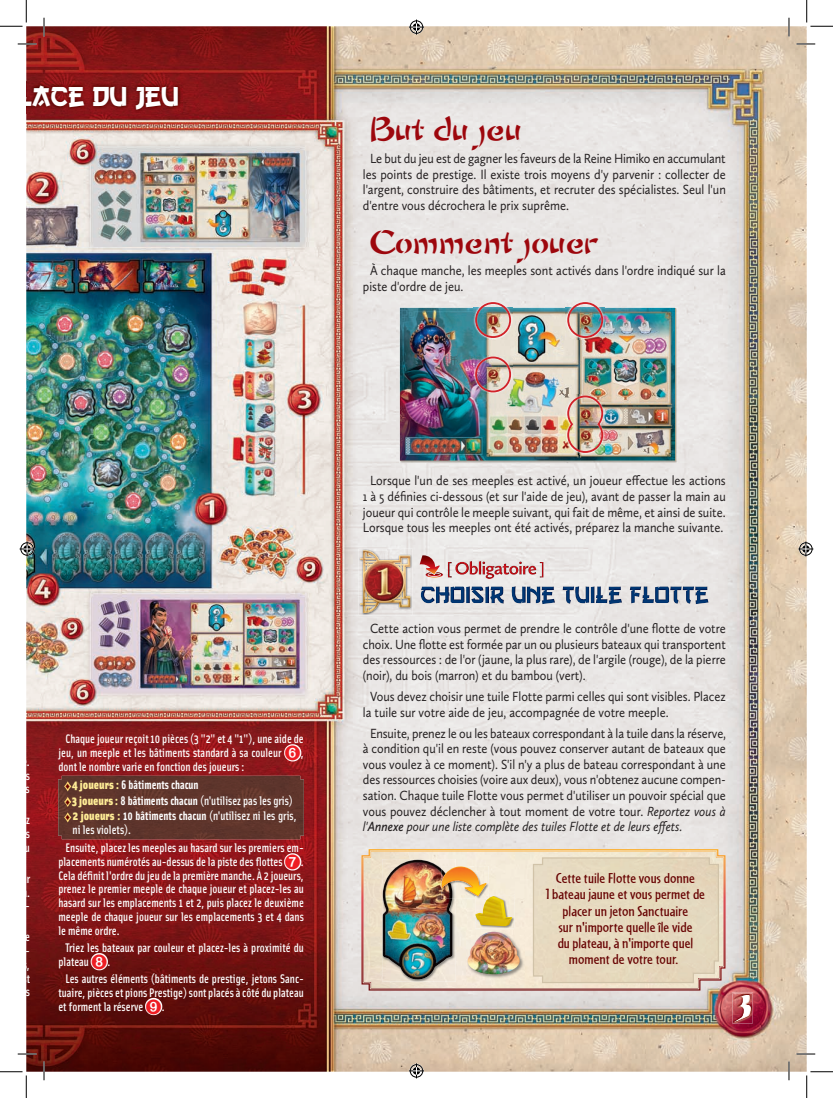
<style>
.page{position:relative;width:833px;height:1098px;background:#fff}
.page>*{position:absolute;margin:0;border:0;box-sizing:border-box;transform-origin:0 0}
.t1{font:28.75px "Chow Fun";color:#9d070d}
.t2{font:28.75px "Gangof Three";color:#fff}
.t3{font:15px/16.2px "Cafeteria";color:#600;text-align:center;scale:1.15 1}
.t4{font:13.75px/15.6px "Calluna Sans";color:#231f20;text-align:justify;scale:.9 1}
.t5{font:500 12.5px/13.8px "Solex";color:#fff;text-align:justify;scale:.95 1}
.t6{font:700 12.5px/15.5px "Solex";color:#fff;scale:.95 1}
.s1{color:#ee1d23}
.s2{color:#600}
.s3{font-weight:900;color:#ffec96}
.s4{font-weight:500}
.s5{font-style:italic}
.s6{font-weight:600;font-style:italic}
</style>
<div class="page">
<img style="left:26px;top:26px;width:780px;height:1045px">
<img style="left:731px;top:992px;width:21px;height:32px">
<img style="left:732px;top:1022px;width:19px;height:1px">
<img style="left:732px;top:993px;width:19px;height:2px">
<img style="left:732px;top:995px;width:1px;height:27px">
<svg style="left:733px;top:994px;width:18px;height:1px"></svg>
<img style="left:750px;top:995px;width:1px;height:27px">
<img style="left:733px;top:995px;width:17px;height:27px">
<img style="left:58px;top:776px;width:246px;height:63px">
<svg style="left:282px;top:742px;width:21px;height:21px"></svg>
<svg style="left:62px;top:779px;width:11px;height:46px"></svg>
<svg style="left:282px;top:851px;width:21px;height:21px"></svg>
<svg style="left:89px;top:951px;width:21px;height:21px"></svg>
<svg style="left:143px;top:996px;width:21px;height:21px"></svg>
<img style="left:26px;top:81px;width:156px;height:32px">
<img style="left:399px;top:307px;width:278px;height:156px">
<img style="left:399px;top:308px;width:275px;height:152px">
<img style="left:473px;top:300px;width:39px;height:39px">
<div style="left:475px;top:302px;width:35px;height:36px;border:2px solid #d1232a;border-radius:50%"></div>
<img style="left:565px;top:301px;width:39px;height:38px">
<div style="left:567px;top:302px;width:35px;height:36px;border:2px solid #d1232a;border-radius:50%"></div>
<img style="left:565px;top:394px;width:39px;height:60px">
<img style="left:566px;top:395px;width:37px;height:59px">
<img style="left:473px;top:355px;width:39px;height:39px">
<div style="left:475px;top:356px;width:35px;height:36px;border:2px solid #d1232a;border-radius:50%"></div>
<img style="left:358px;top:549px;width:54px;height:66px">
<img style="left:360px;top:550px;width:50px;height:63px">
<img style="left:447px;top:561px;width:96px;height:18px">
<img style="left:420px;top:586px;width:288px;height:18px">
<svg style="left:419px;top:555px;width:23px;height:22px"></svg>
<svg style="left:361px;top:849px;width:364px;height:141px;background:#d2946f"></svg>
<svg style="left:363px;top:851px;width:360px;height:137px;background:#f0e3ce"></svg>
<svg style="left:532px;top:857px;width:187px;height:127px;background:#e4d7bd"></svg>
<img style="left:382px;top:859px;width:73px;height:122px">
<img style="left:382px;top:860px;width:70px;height:119px">
<img style="left:452px;top:866px;width:36px;height:33px">
<img style="left:440px;top:869px;width:12px;height:30px">
<img style="left:441px;top:866px;width:45px;height:30px">
<img style="left:475px;top:896px;width:39px;height:32px">
<img style="left:475px;top:896px;width:36px;height:30px">
<img style="left:466px;top:931px;width:58px;height:48px">
<img style="left:467px;top:932px;width:52px;height:42px">
<svg style="left:18px;top:43px;width:18px;height:2px"></svg>
<svg style="left:796px;top:43px;width:18px;height:2px"></svg>
<svg style="left:18px;top:1053px;width:18px;height:2px"></svg>
<svg style="left:796px;top:1053px;width:18px;height:2px"></svg>
<svg style="left:43px;top:18px;width:2px;height:18px"></svg>
<svg style="left:43px;top:1061px;width:2px;height:19px"></svg>
<svg style="left:787px;top:18px;width:2px;height:18px"></svg>
<svg style="left:787px;top:1061px;width:2px;height:19px"></svg>
<svg style="left:0;top:0;width:27px;height:27px"></svg>
<svg style="left:0;top:1071px;width:27px;height:27px"></svg>
<svg style="left:806px;top:0;width:26px;height:27px"></svg>
<svg style="left:806px;top:1071px;width:26px;height:27px"></svg>
<svg style="left:409px;top:20px;width:15px;height:15px"></svg>
<svg style="left:409px;top:1063px;width:15px;height:15px"></svg>
<svg style="left:20px;top:541px;width:15px;height:15px"></svg>
<svg style="left:797px;top:541px;width:15px;height:15px"></svg>
<h1 class="t2" style="left:2px;top:79px;width:178px">PLACE DU JEU</h1>
<h1 class="t1" style="left:370px;top:109px;width:153px">But du jeu</h1>
<p class="t4" style="left:363px;top:150px;width:404px;text-indent:7px">Le but du jeu est de gagner les faveurs de la Reine Himiko en accumulant les points de prestige. Il existe trois moyens d'y parvenir : collecter de l'argent, construire des bâtiments, et recruter des spécialistes. Seul l'un d'entre vous décrochera le prix suprême.</p>
<h1 class="t1" style="left:370px;top:221px;width:229px">Comment jouer</h1>
<p class="t4" style="left:363px;top:263px;width:404px;text-indent:7px">À chaque manche, les meeples sont activés dans l'ordre indiqué sur la piste d'ordre de jeu.</p>
<p class="t5" style="left:58px;top:731px;width:260px;text-indent:7px">Chaque joueur reçoit 10 pièces (3 "2" et 4 "1"), une aide de jeu, un meeple et les bâtiments standard à sa couleur <span class="s1">➏</span>, dont le nombre varie en fonction des joueurs :</p>
<p class="t6" style="left:65px;top:776px;width:245px"><span class="s2">♦</span> <span class="s3">4 joueurs :</span> 6 bâtiments chacun<br><span class="s2">♦</span> <span class="s3">3 joueurs :</span> 8 bâtiments chacun <span class="s4">(n'utilisez pas les gris) </span><span class="s2">♦</span> <span class="s3">2 joueurs :</span> 10 bâtiments chacun <span class="s4">(n'utilisez ni les gris,</span></p>
<p class="t5" style="left:65px;top:820px;width:252px;line-height:18.4px;text-indent:7px">ni les violets).<br>Ensuite, placez les meeples au hasard sur les premiers em-</p>
<p class="t5" style="left:58px;top:854px;width:260px">placements numérotés au-dessus de la piste des flottes <span class="s1">➐</span>.<br>Cela définit l'ordre du jeu de la première manche. À 2 joueurs, prenez le premier meeple de chaque joueur et placez-les au hasard sur les emplacements 1 et 2, puis placez le deuxième meeple de chaque joueur sur les emplacements 3 et 4 dans le même ordre.</p>
<p class="t5" style="left:58px;top:940px;width:260px;text-indent:7px">Triez les bateaux par couleur et placez-les à proximité du plateau <span class="s1">➑</span>.</p>
<p class="t5" style="left:58px;top:971px;width:260px;text-indent:7px">Les autres éléments (bâtiments de prestige, jetons Sanc&shy;tuaire, pièces et pions Prestige) sont placés à côté du plateau et forment la réserve <span class="s1">➒</span>.</p>
<p class="t4" style="left:363px;top:473px;width:404px;text-align:center">Lorsque l'un de ses meeples est activé, un joueur effectue les actions 1 à 5 définies ci-dessous (et sur l'aide de jeu), avant de passer la main au joueur qui contrôle le meeple suivant, qui fait de même, et ainsi de suite.<br>Lorsque tous les meeples ont été activés, préparez la manche suivante.</p>
<p class="t4" style="left:363px;top:620px;width:404px;text-indent:7px">Cette action vous permet de prendre le contrôle d'une flotte de votre choix. Une flotte est formée par un ou plusieurs bateaux qui transportent des ressources : de l'or (jaune, la plus rare), de l'argile (rouge), de la pierre (noir), du bois (marron) et du bambou (vert).</p>
<p class="t4" style="left:363px;top:688px;width:404px;text-indent:7px">Vous devez choisir une tuile Flotte parmi celles qui sont visibles. Placez la tuile sur votre aide de jeu, accompagnée de votre meeple.</p>
<p class="t4" style="left:363px;top:725px;width:405px;text-indent:7px">Ensuite, prenez le ou les bateaux correspondant à la tuile dans la réserve, à condition qu'il en reste (vous pouvez conserver autant de bateaux que vous voulez à ce moment). S'il n'y a plus de bateau correspondant à une des ressources choisies (voire aux deux), vous n'obtenez aucune compen&shy;sation. Chaque tuile Flotte vous permet d'utiliser un pouvoir spécial que vous pouvez déclencher à tout moment de votre tour. <span class="s5">Reportez vous à l'</span><span class="s6">Annexe</span> <span class="s5">pour une liste complète des tuiles Flotte et de leurs effets.</span></p>
<p class="t3" style="left:545px;top:869px;width:140px">Cette tuile Flotte vous donne<br>1 bateau jaune et vous permet de placer un jeton Sanctuaire<br>sur n'importe quelle île vide<br>du plateau, à n'importe quel moment de votre tour.</p>
</div>
